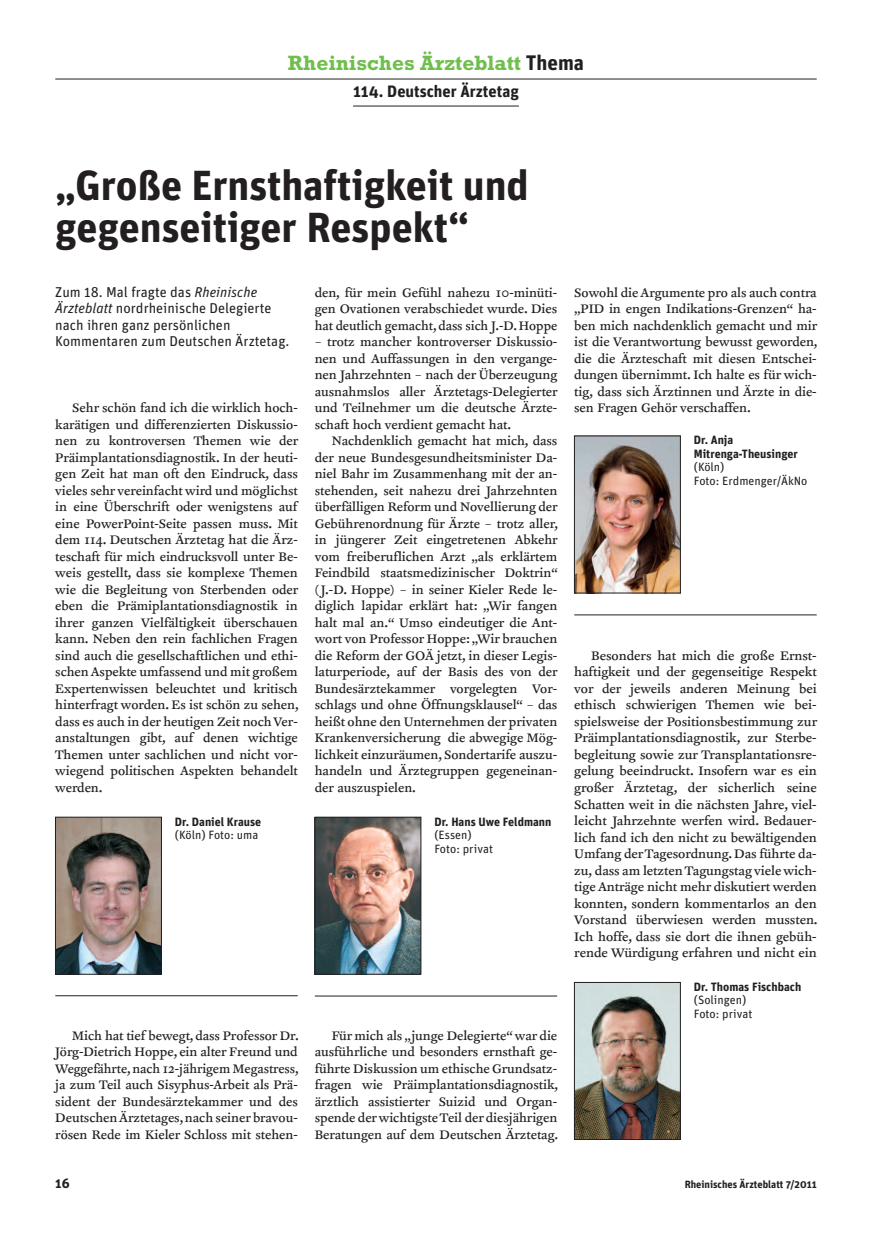
<style>
.page{position:relative;width:872px;height:1234px;background:#fff}
.page>*{position:absolute;margin:0;border:0;box-sizing:border-box;transform-origin:0 0}
.t1{font:700 42px/42px "Unit";color:#231f20}
.t2{font:700 21px "Rockwell";color:#70bf4c}
.t3{font:700 16.5px "Unit";color:#231f20}
.t4{font:14.25px/16.5px "Clifford Nine Roman";color:#231f20;text-align:justify}
.t5{font:14.25px/16.5px "Unit";color:#231f20}
.t6{font:700 13.5px "Unit";color:#231f20}
.t7{font:12px/13.5px "Unit";color:#231f20}
.t8{font:700 12px/13.5px "Unit";color:#231f20}
.t9{font:700 10.5px "Unit";color:#231f20}
.s1{font-family:"Unit";color:#231f20}
.s2{font-style:italic}
</style>
<div class="page">
<hr style="left:55px;top:79px;width:761px;height:1px;background:#231f20">
<hr style="left:353px;top:106px;width:166px;height:1px;background:#231f20">
<img style="left:57px;top:818px;width:103px;height:154px">
<div style="left:55px;top:816px;width:107px;height:158px;border:1px solid #231f20"></div>
<img style="left:317px;top:818px;width:102px;height:154px">
<div style="left:315px;top:816px;width:106px;height:158px;border:1px solid #231f20"></div>
<img style="left:576px;top:437px;width:102px;height:154px">
<div style="left:574px;top:435px;width:106px;height:158px;border:1px solid #231f20"></div>
<hr style="left:574px;top:614px;width:242px;height:1px;background:#231f20">
<img style="left:576px;top:984px;width:102px;height:153px">
<div style="left:574px;top:982px;width:106px;height:157px;border:1px solid #231f20"></div>
<hr style="left:55px;top:995px;width:243px;height:1px;background:#231f20">
<hr style="left:315px;top:995px;width:242px;height:1px;background:#231f20">
<h2 class="t2" style="left:288px;top:56px;width:297px">Rheinisches Ärzteblatt <span class="s1">Thema</span></h2>
<p class="t3" style="left:353px;top:86px;width:167px">114. Deutscher Ärztetag</p>
<h1 class="t1" style="left:55px;top:169px;width:475px">„Große Ernsthaftigkeit und gegenseitiger Respekt“</h1>
<p class="t5" style="left:55px;top:285px;width:235px">Zum 18. Mal fragte das <span class="s2">Rheinische Ärzteblatt</span> nordrheinische Delegierte nach ihren ganz persönlichen Kommentaren zum Deutschen Ärztetag.</p>
<p class="t4" style="left:55px;top:400px;width:245px;text-indent:17px">Sehr schön fand ich die wirklich hoch&shy;karätigen und differenzierten Diskussio&shy;nen zu kontroversen Themen wie der Präimplantationsdiagnostik. In der heuti&shy;gen Zeit hat man oft den Eindruck, dass vieles sehr vereinfacht wird und möglichst in eine Überschrift oder wenigstens auf eine PowerPoint-Seite passen muss. Mit dem 114. Deutschen Ärztetag hat die Ärz&shy;teschaft für mich eindrucksvoll unter Be&shy;weis gestellt, dass sie komplexe Themen wie die Begleitung von Sterbenden oder eben die Prämiplantationsdiagnostik in ihrer ganzen Vielfältigkeit überschauen kann. Neben den rein fachlichen Fragen sind auch die gesellschaftlichen und ethi&shy;schenAspekte umfassend und mit großem Expertenwissen beleuchtet und kritisch hinterfragt worden. Es ist schön zu sehen, dass es auch in der heutigen Zeit nochVer&shy;anstaltungen gibt, auf denen wichtige Themen unter sachlichen und nicht vor&shy;wiegend politischen Aspekten behandelt werden.</p>
<p class="t8" style="left:175px;top:815px;width:88px">Dr. Daniel Krause</p>
<p class="t7" style="left:175px;top:829px;width:85px">(Köln) Foto: uma</p>
<p class="t4" style="left:315px;top:284px;width:244px">den, für mein Gefühl nahezu 10-minüti&shy;gen Ovationen verabschiedet wurde. Dies hat deutlich gemacht, dass sich J.-D.Hoppe − trotz mancher kontroverser Diskussio&shy;nen und Auffassungen in den vergange&shy;nen Jahrzehnten − nach der Überzeugung ausnahmslos aller Ärztetags-Delegierter und Teilnehmer um die deutsche Ärzte&shy;schaft hoch verdient gemacht hat.</p>
<p class="t4" style="left:315px;top:433px;width:245px;text-indent:17px">Nachdenklich gemacht hat mich, dass der neue Bundesgesundheitsminister Da&shy;niel Bahr im Zusammenhang mit der an&shy;stehenden, seit nahezu drei Jahrzehnten überfälligen Reform und Novellierung der Gebührenordnung für Ärzte − trotz aller, in jüngerer Zeit eingetretenen Abkehr vom freiberuflichen Arzt „als erklärtem Feindbild staatsmedizinischer Doktrin“ (J.-D. Hoppe) − in seiner Kieler Rede le&shy;diglich lapidar erklärt hat: „Wir fangen halt mal an.“ Umso eindeutiger die Ant&shy;wort von Professor Hoppe:„Wir brauchen die Reform der GOÄ jetzt, in dieser Legis&shy;laturperiode, auf der Basis des von der Bundesärztekammer vorgelegten Vor&shy;schlags und ohne Öffnungsklausel“ − das heißt ohne den Unternehmen der privaten Krankenversicherung die abwegige Mög&shy;lichkeit einzuräumen, Sondertarife auszu&shy;handeln und Ärztegruppen gegeneinan&shy;der auszuspielen.</p>
<p class="t8" style="left:434px;top:815px;width:118px">Dr. Hans Uwe Feldmann</p>
<p class="t7" style="left:434px;top:829px;width:60px">(Essen)<br>Foto: privat</p>
<p class="t4" style="left:55px;top:1027px;width:245px;text-indent:17px">Mich hat tief bewegt,dass Professor Dr.<br>Jörg-Dietrich Hoppe, ein alter Freund und Weggefährte,nach 12-jährigem Megastress, ja zum Teil auch Sisyphus-Arbeit als Prä&shy;sident der Bundesärztekammer und des DeutschenÄrztetages,nach seiner bravou&shy;rösen Rede im Kieler Schloss mit stehen-</p>
<p class="t4" style="left:315px;top:1027px;width:245px;text-indent:17px">Für mich als „junge Delegierte“war die ausführliche und besonders ernsthaft ge&shy;führte Diskussion um ethische Grundsatz&shy;fragen wie Präimplantationsdiagnostik, ärztlich assistierter Suizid und Organ&shy;spende derwichtigsteTeil der diesjährigen Beratungen auf dem Deutschen Ärztetag.</p>
<p class="t4" style="left:574px;top:284px;width:245px">Sowohl dieArgumente pro als auch contra „PID in engen Indikations-Grenzen“ ha&shy;ben mich nachdenklich gemacht und mir ist die Verantwortung bewusst geworden, die die Ärzteschaft mit diesen Entschei&shy;dungen übernimmt. Ich halte es für wich&shy;tig, dass sich Ärztinnen und Ärzte in die&shy;sen Fragen Gehör verschaffen.</p>
<p class="t8" style="left:694px;top:434px;width:105px">Dr. Anja<br>Mitrenga-Theusinger</p>
<p class="t7" style="left:694px;top:461px;width:115px">(Köln)<br>Foto: Erdmenger/ÄkNo</p>
<p class="t4" style="left:574px;top:647px;width:245px;text-indent:17px">Besonders hat mich die große Ernst&shy;haftigkeit und der gegenseitige Respekt vor der jeweils anderen Meinung bei ethisch schwierigen Themen wie bei&shy;spielsweise der Positionsbestimmung zur Präimplantationsdiagnostik, zur Sterbe&shy;begleitung sowie zur Transplantationsre&shy;gelung beeindruckt. Insofern war es ein großer Ärztetag, der sicherlich seine Schatten weit in die nächsten Jahre, viel&shy;leicht Jahrzehnte werfen wird. Bedauer&shy;lich fand ich den nicht zu bewältigenden Umfang derTagesordnung.Das führte da&shy;zu, dass am letztenTagungstag viele wich&shy;tige Anträge nicht mehr diskutiert werden konnten, sondern kommentarlos an den Vorstand überwiesen werden mussten.<br>Ich hoffe, dass sie dort die ihnen gebüh&shy;rende Würdigung erfahren und nicht ein</p>
<p class="t8" style="left:694px;top:980px;width:109px">Dr. Thomas Fischbach</p>
<p class="t7" style="left:694px;top:994px;width:60px">(Solingen)<br>Foto: privat</p>
<p class="t6" style="left:55px;top:1178px;width:16px">16</p>
<p class="t9" style="left:684px;top:1180px;width:133px">Rheinisches Ärzteblatt 7/2011</p>
</div>
